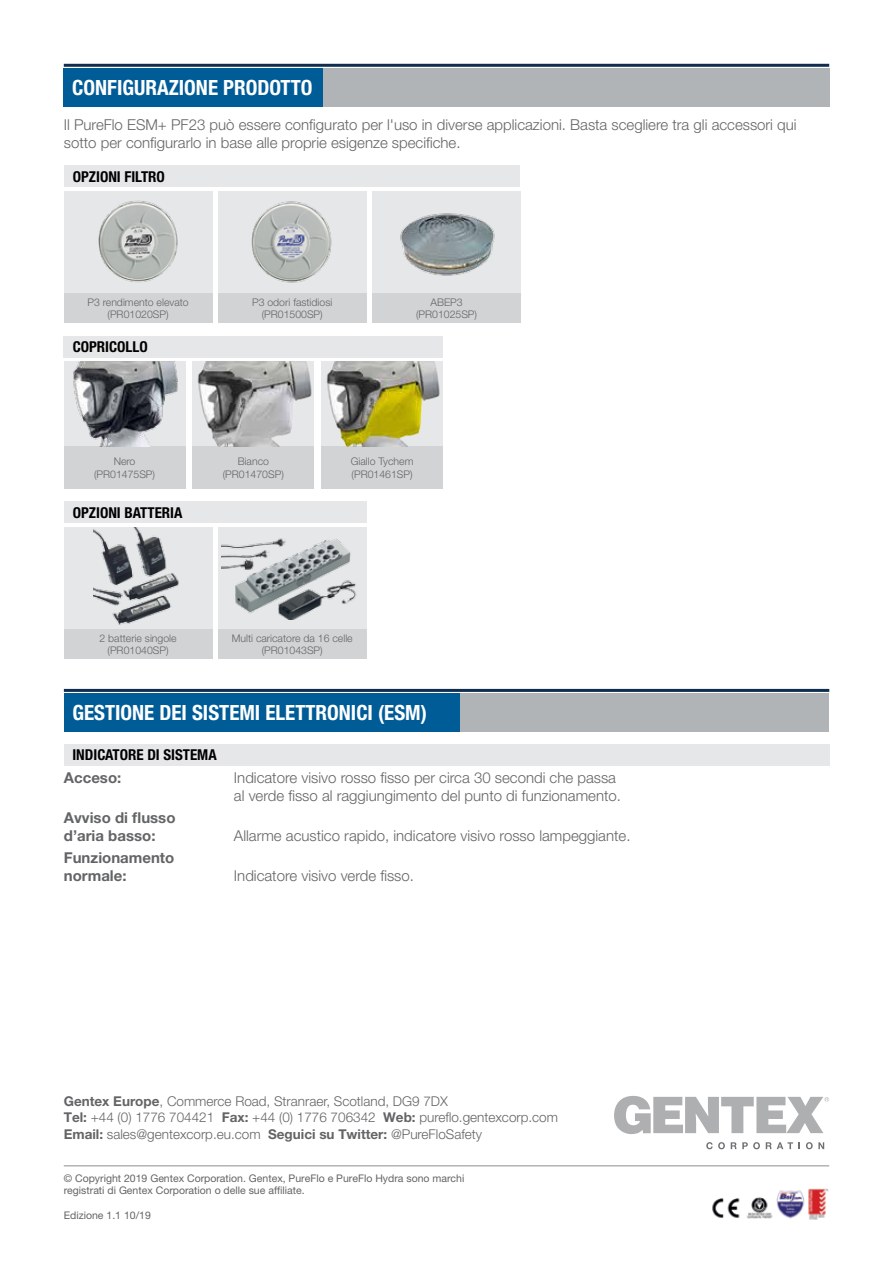
<style>
.page{position:relative;width:893px;height:1263px;background:#fff}
.page>*{position:absolute;margin:0;border:0;box-sizing:border-box;transform-origin:0 0}
.t1{font:700 condensed 21px "Helvetica Neue LT Pro";color:#fff}
.t2{font:300 15px/18px "Helvetica Neue LT Pro";color:#636466}
.t3{font:700 condensed 15px "Helvetica Neue LT Pro";color:#000}
.t4{font:700 15px/18px "Helvetica Neue LT Pro";color:#636466}
.t5{font:300 13.5px/16.5px "Helvetica Neue LT Pro";color:#636466}
.t6{font:300 10.5px/12.6px "Helvetica Neue LT Pro";color:#636466;text-align:center}
.t7{font:10.5px/12.6px "Helvetica Neue LT Pro";color:#636466}
.s1{font-weight:700}
</style>
<div class="page">
<div style="left:320px;top:693px;width:509px;height:38px;background:#b1b4b6"></div>
<hr style="left:64px;top:689px;width:765px;height:3px;background:#102d4f">
<div style="left:64px;top:693px;width:395px;height:38px;background:#005c97"></div>
<div style="left:64px;top:744px;width:765px;height:21px;background:#e6e7e8"></div>
<hr style="left:64px;top:1165px;width:765px;height:1px;background:#b1b4b6">
<div style="left:306px;top:68px;width:523px;height:38px;background:#b1b4b6"></div>
<hr style="left:64px;top:64px;width:765px;height:3px;background:#102d4f">
<div style="left:64px;top:68px;width:259px;height:38px;background:#005c97"></div>
<div style="left:64px;top:166px;width:455px;height:21px;background:#e6e7e8"></div>
<div style="left:64px;top:191px;width:148px;height:102px;background:#e6e7e8"></div>
<div style="left:64px;top:293px;width:148px;height:30px;background:#d1d3d4"></div>
<img style="left:98px;top:200px;width:80px;height:82px">
<div style="left:218px;top:191px;width:149px;height:102px;background:#e6e7e8"></div>
<div style="left:218px;top:293px;width:149px;height:30px;background:#d1d3d4"></div>
<img style="left:251px;top:201px;width:81px;height:82px">
<div style="left:372px;top:191px;width:149px;height:102px;background:#e6e7e8"></div>
<div style="left:372px;top:293px;width:149px;height:30px;background:#d1d3d4"></div>
<img style="left:400px;top:213px;width:95px;height:63px">
<div style="left:64px;top:336px;width:379px;height:21px;background:#e6e7e8"></div>
<div style="left:64px;top:361px;width:121px;height:85px;background:#e6e7e8"></div>
<div style="left:64px;top:446px;width:121px;height:43px;background:#d1d3d4"></div>
<img style="left:73px;top:361px;width:105px;height:85px">
<div style="left:321px;top:446px;width:122px;height:43px;background:#d1d3d4"></div>
<div style="left:193px;top:446px;width:121px;height:43px;background:#d1d3d4"></div>
<img style="left:193px;top:361px;width:121px;height:85px">
<div style="left:64px;top:502px;width:303px;height:21px;background:#e6e7e8"></div>
<div style="left:64px;top:527px;width:148px;height:102px;background:#e6e7e8"></div>
<div style="left:64px;top:629px;width:148px;height:30px;background:#d1d3d4"></div>
<img style="left:94px;top:527px;width:85px;height:98px">
<div style="left:218px;top:527px;width:149px;height:102px;background:#e6e7e8"></div>
<div style="left:218px;top:629px;width:149px;height:30px;background:#d1d3d4"></div>
<img style="left:221px;top:538px;width:136px;height:81px">
<img style="left:321px;top:361px;width:122px;height:85px">
<img style="left:712px;top:1188px;width:117px;height:32px">
<svg style="left:706px;top:1142px;width:19px;height:7px"></svg>
<svg style="left:731px;top:1142px;width:29px;height:7px"></svg>
<svg style="left:766px;top:1142px;width:27px;height:7px"></svg>
<svg style="left:806px;top:1142px;width:18px;height:7px"></svg>
<svg style="left:614px;top:1096px;width:215px;height:38px"></svg>
<h1 class="t1" style="left:72px;top:74px;width:242px">CONFIGURAZIONE PRODOTTO</h1>
<p class="t2" style="left:64px;top:115px;width:734px">Il PureFlo ESM+ PF23 può essere configurato per l'uso in diverse applicazioni. Basta scegliere tra gli accessori qui sotto per configurarlo in base alle proprie esigenze specifiche.</p>
<p class="t3" style="left:73px;top:167px;width:94px">OPZIONI FILTRO</p>
<p class="t6" style="left:87px;top:295px;width:103px">P3 rendimento elevato (PR01020SP)</p>
<p class="t6" style="left:252px;top:295px;width:82px">P3 odori fastidiosi (PR01500SP)</p>
<p class="t6" style="left:416px;top:295px;width:63px">ABEP3 (PR01025SP)</p>
<p class="t3" style="left:73px;top:337px;width:77px">COPRICOLLO</p>
<p class="t6" style="left:94px;top:455px;width:63px">Nero (PR01475SP)</p>
<p class="t6" style="left:351px;top:455px;width:64px;text-align:left">Giallo Tychem (PR01461SP)</p>
<p class="t6" style="left:223px;top:455px;width:63px">Bianco (PR01470SP)</p>
<p class="t3" style="left:73px;top:503px;width:111px">OPZIONI BATTERIA</p>
<p class="t6" style="left:99px;top:631px;width:79px">2 batterie singole (PR01040SP)</p>
<p class="t6" style="left:232px;top:631px;width:123px">Multi caricatore da 16 celle (PR01043SP)</p>
<h1 class="t1" style="left:72px;top:700px;width:356px">GESTIONE DEI SISTEMI ELETTRONICI (ESM)</h1>
<p class="t3" style="left:72px;top:746px;width:146px">INDICATORE DI SISTEMA</p>
<p class="t4" style="left:64px;top:768px;width:59px">Acceso:</p>
<p class="t2" style="left:234px;top:768px;width:389px">Indicatore visivo rosso fisso per circa 30 secondi che passa al verde fisso al raggiungimento del punto di funzionamento.</p>
<p class="t4" style="left:64px;top:808px;width:113px">Avviso di flusso d’aria basso:</p>
<p class="t2" style="left:234px;top:826px;width:398px">Allarme acustico rapido, indicatore visivo rosso lampeggiante.</p>
<p class="t4" style="left:64px;top:848px;width:112px">Funzionamento normale:</p>
<p class="t2" style="left:234px;top:866px;width:182px">Indicatore visivo verde fisso.</p>
<p class="t5" style="left:64px;top:1092px;width:496px"><span class="s1">Gentex Europe</span>, Commerce Road, Stranraer, Scotland, DG9 7DX<br><span class="s1">Tel:</span> +44 (0) 1776 704421 <span class="s1">Fax:</span> +44 (0) 1776 706342 <span class="s1">Web:</span> pureflo.gentexcorp.com<br><span class="s1">Email:</span> sales@gentexcorp.eu.com <span class="s1">Seguici su Twitter:</span> @PureFloSafety</p>
<p class="t7" style="left:64px;top:1171px;width:402px">© Copyright 2019 Gentex Corporation. Gentex, PureFlo e PureFlo Hydra sono marchi registrati di Gentex Corporation o delle sue affiliate.</p>
<p class="t7" style="left:64px;top:1209px;width:89px">Edizione 1.1 10/19</p>
</div>
